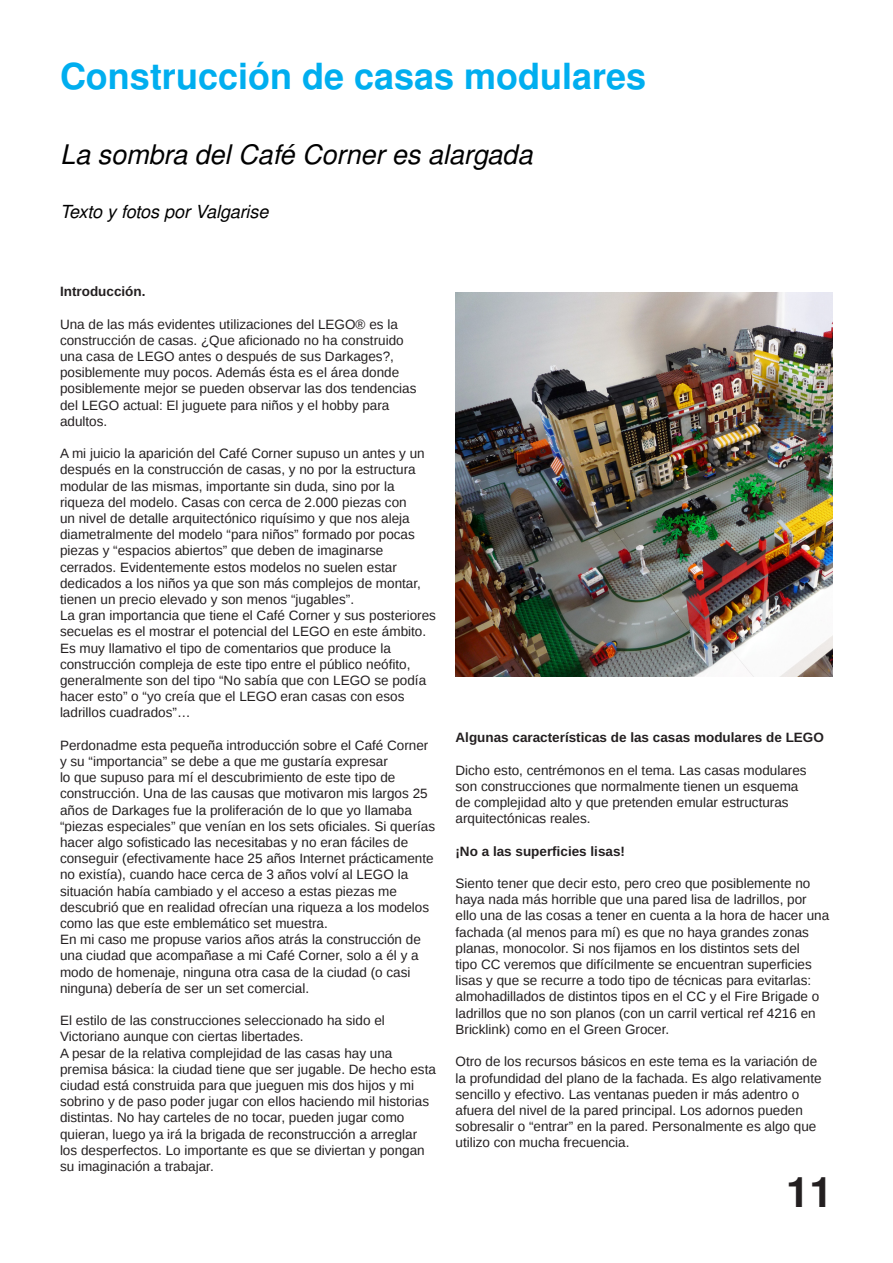
<style>
.page{position:relative;width:893px;height:1263px;background:#fff}
.page>*{position:absolute;margin:0;border:0;box-sizing:border-box;transform-origin:0 0}
.t1{font:700 42px "Free Sans";color:#231f20}
.t2{font:700 36px "Free Sans";color:#00aeef}
.t3{font:italic 27px "Free Sans";color:#000}
.t4{font:italic 18px "Free Sans";letter-spacing:-.005em;color:#000}
.t5{font:13.5px/16.2px "Liberation Sans";color:#231f20}
.t6{font:700 13.5px "Liberation Sans";color:#231f20}
</style>
<div class="page">
<img style="left:455px;top:292px;width:378px;height:384px">
<h2 class="t2" style="left:60px;top:60px;width:588px">Construcción de casas modulares</h2>
<h3 class="t3" style="left:60px;top:143px;width:474px">La sombra del Café Corner es alargada</h3>
<h3 class="t4" style="left:60px;top:204px;width:210px">Texto y fotos por Valgarise</h3>
<p class="t6" style="left:60px;top:284px;width:87px">Introducción.</p>
<p class="t5" style="left:60px;top:316px;width:358px">Una de las más evidentes utilizaciones del LEGO® es la construcción de casas. ¿Que aficionado no ha construido una casa de LEGO antes o después de sus Darkages?, posiblemente muy pocos. Además ésta es el área donde posiblemente mejor se pueden observar las dos tendencias del LEGO actual: El juguete para niños y el hobby para adultos.</p>
<p class="t5" style="left:60px;top:445px;width:377px">A mi juicio la aparición del Café Corner supuso un antes y un después en la construcción de casas, y no por la estructura modular de las mismas, importante sin duda, sino por la riqueza del modelo. Casas con cerca de 2.000 piezas con<br>un nivel de detalle arquitectónico riquísimo y que nos aleja diametralmente del modelo “para niños” formado por pocas piezas y “espacios abiertos” que deben de imaginarse cerrados. Evidentemente estos modelos no suelen estar dedicados a los niños ya que son más complejos de montar, tienen un precio elevado y son menos “jugables”.<br>La gran importancia que tiene el Café Corner y sus posteriores secuelas es el mostrar el potencial del LEGO en este ámbito.<br>Es muy llamativo el tipo de comentarios que produce la construcción compleja de este tipo entre el público neófito, generalmente son del tipo “No sabía que con LEGO se podía hacer esto” o “yo creía que el LEGO eran casas con esos ladrillos cuadrados”…</p>
<p class="t5" style="left:60px;top:737px;width:377px">Perdonadme esta pequeña introducción sobre el Café Corner y su “importancia” se debe a que me gustaría expresar<br>lo que supuso para mí el descubrimiento de este tipo de construcción. Una de las causas que motivaron mis largos 25 años de Darkages fue la proliferación de lo que yo llamaba “piezas especiales” que venían en los sets oficiales. Si querías hacer algo sofisticado las necesitabas y no eran fáciles de conseguir (efectivamente hace 25 años Internet prácticamente no existía), cuando hace cerca de 3 años volví al LEGO la situación había cambiado y el acceso a estas piezas me descubrió que en realidad ofrecían una riqueza a los modelos como las que este emblemático set muestra.<br>En mi caso me propuse varios años atrás la construcción de una ciudad que acompañase a mi Café Corner, solo a él y a modo de homenaje, ninguna otra casa de la ciudad (o casi ninguna) debería de ser un set comercial.</p>
<p class="t5" style="left:60px;top:1012px;width:377px">El estilo de las construcciones seleccionado ha sido el Victoriano aunque con ciertas libertades.<br>A pesar de la relativa complejidad de las casas hay una premisa básica: la ciudad tiene que ser jugable. De hecho esta ciudad está construida para que jueguen mis dos hijos y mi sobrino y de paso poder jugar con ellos haciendo mil historias distintas. No hay carteles de no tocar, pueden jugar como quieran, luego ya irá la brigada de reconstrucción a arreglar los desperfectos. Lo importante es que se diviertan y pongan su imaginación a trabajar.</p>
<p class="t6" style="left:455px;top:730px;width:370px">Algunas características de las casas modulares de LEGO</p>
<p class="t5" style="left:455px;top:762px;width:353px">Dicho esto, centrémonos en el tema. Las casas modulares son construcciones que normalmente tienen un esquema de complejidad alto y que pretenden emular estructuras arquitectónicas reales.</p>
<p class="t6" style="left:455px;top:843px;width:171px">¡No a las superficies lisas!</p>
<p class="t5" style="left:455px;top:875px;width:375px">Siento tener que decir esto, pero creo que posiblemente no haya nada más horrible que una pared lisa de ladrillos, por ello una de las cosas a tener en cuenta a la hora de hacer una fachada (al menos para mí) es que no haya grandes zonas planas, monocolor. Si nos fijamos en los distintos sets del<br>tipo CC veremos que difícilmente se encuentran superficies lisas y que se recurre a todo tipo de técnicas para evitarlas: almohadillados de distintos tipos en el CC y el Fire Brigade o ladrillos que no son planos (con un carril vertical ref 4216 en Bricklink) como en el Green Grocer.</p>
<p class="t5" style="left:455px;top:1053px;width:368px">Otro de los recursos básicos en este tema es la variación de la profundidad del plano de la fachada. Es algo relativamente sencillo y efectivo. Las ventanas pueden ir más adentro o afuera del nivel de la pared principal. Los adornos pueden sobresalir o “entrar” en la pared. Personalmente es algo que utilizo con mucha frecuencia.</p>
<h1 class="t1" style="left:786px;top:1173px;width:48px">11</h1>
</div>
